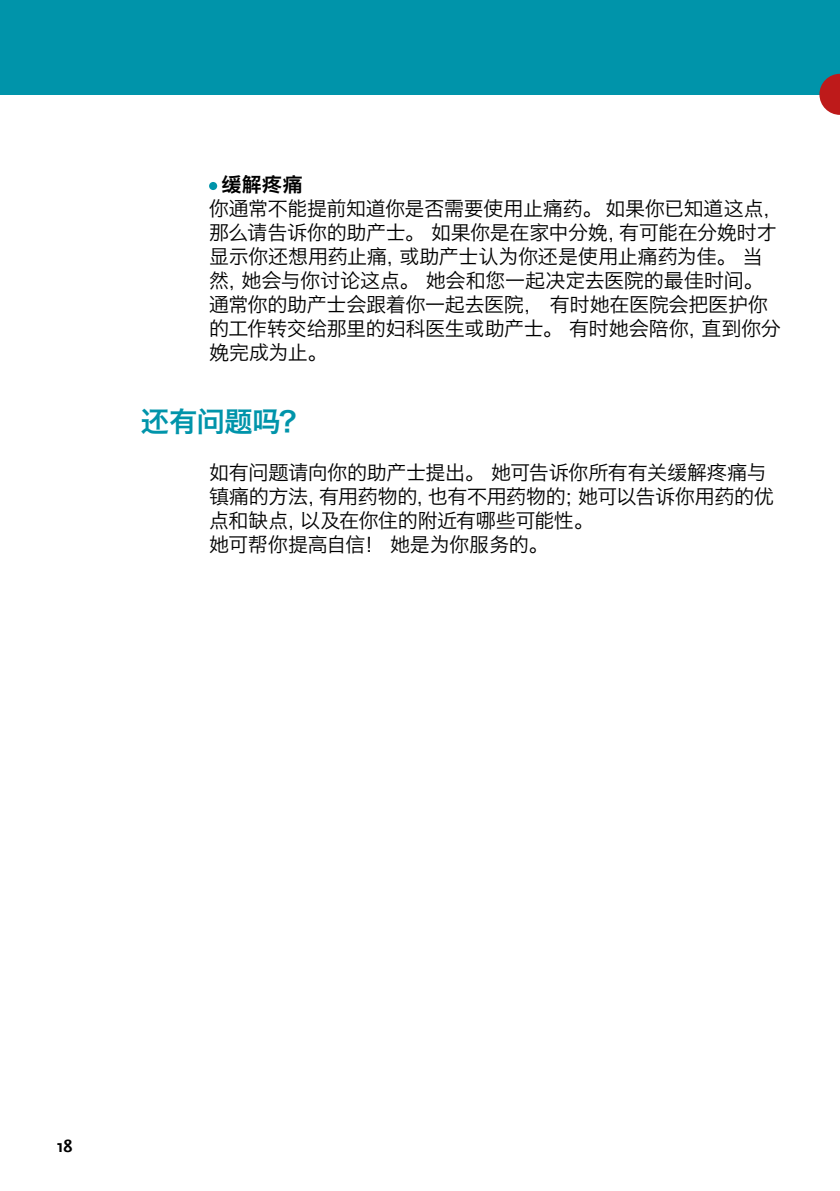
<style>
.page{position:relative;width:840px;height:1191px;background:#fff}
.page>*{position:absolute;margin:0;border:0;box-sizing:border-box;transform-origin:0 0}
.t1{font:28px "Hiragino Sans GB W6";letter-spacing:-.005em;color:#0094aa}
.t2{font:20px/24px "Hiragino Sans GB W3";letter-spacing:-.015em;color:#000}
.t3{font:20px "Hiragino Sans GB W6";color:#000}
.t4{font:700 18px "Scala Sans";color:#000}
</style>
<div class="page">
<div style="left:0;top:0;width:839px;height:95px;background:#0094aa"></div>
<svg style="left:819px;top:74px;width:20px;height:41px"></svg>
<div style="left:209px;top:182px;width:8px;height:8px;background:#0094aa;border-radius:50%"></div>
<p class="t3" style="left:221px;top:171px;width:83px">缓解疼痛</p>
<p class="t2" style="left:209px;top:196px;width:575px">你通常不能提前知道你是否需要使用止痛药。 如果你已知道这点，那么请告诉你的助产士。 如果你是在家中分娩，有可能在分娩时才显示你还想用药止痛，或助产士认为你还是使用止痛药为佳。 当然，她会与你讨论这点。 她会和您一起决定去医院的最佳时间。通常你的助产士会跟着你一起去医院， 有时她在医院会把医护你的工作转交给那里的妇科医生或助产士。 有时她会陪你，直到你分娩完成为止。</p>
<h1 class="t1" style="left:141px;top:403px;width:167px">还有问题吗？</h1>
<p class="t2" style="left:209px;top:460px;width:566px">如有问题请向你的助产士提出。 她可告诉你所有有关缓解疼痛与镇痛的方法，有用药物的，也有不用药物的；她可以告诉你用药的优点和缺点，以及在你住的附近有哪些可能性。<br>她可帮你提高自信！ 她是为你服务的。</p>
<p class="t4" style="left:57px;top:1136px;width:17px">18</p>
</div>
